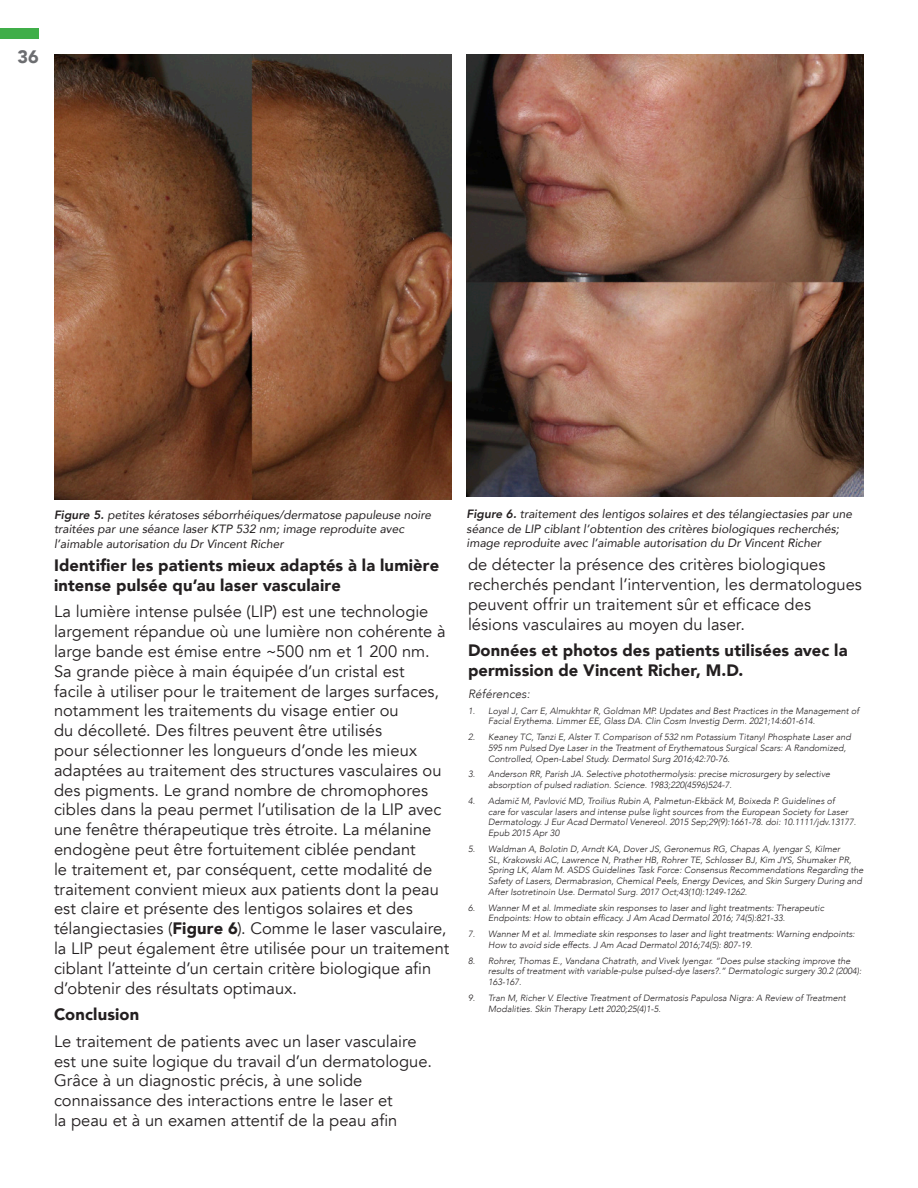
<style>
.page{position:relative;width:918px;height:1188px;background:#fff}
.page>*{position:absolute;margin:0;border:0;box-sizing:border-box;transform-origin:0 0}
.t1{font:900 18px "Avenir";color:#6c6d70}
.t2{font:16.5px/19.8px "Avenir";color:#231f20}
.t3{font:900 16.5px/19.8px "Avenir";letter-spacing:.01em;color:#231f20}
.t4{font:italic 12px/14.4px "Avenir";color:#231f20}
.t5{font:italic 300 12px "Avenir";color:#231f20}
.t6{font:italic 300 9px/10.8px "Avenir";color:#231f20}
.s1{font-weight:800}
.s2{font-weight:900}
</style>
<div class="page">
<div style="left:0;top:28px;width:39px;height:11px;background:#40ae49"></div>
<img style="left:467px;top:54px;width:397px;height:443px">
<img style="left:54px;top:54px;width:397px;height:445px">
<h1 class="t1" style="left:17px;top:42px;width:23px">36</h1>
<p class="t4" style="left:54px;top:508px;width:379px"><span class="s1">Figure 5.</span> petites kératoses séborrhéiques/dermatose papuleuse noire traitées par une séance laser KTP 532 nm; image reproduite avec l’aimable autorisation du Dr Vincent Richer</p>
<p class="t3" style="left:54px;top:555px;width:387px">Identifier les patients mieux adaptés à la lumière intense pulsée qu’au laser vasculaire</p>
<p class="t2" style="left:54px;top:602px;width:397px">La lumière intense pulsée (LIP) est une technologie largement répandue où une lumière non cohérente à large bande est émise entre ~500 nm et 1 200 nm.<br>Sa grande pièce à main équipée d’un cristal est<br>facile à utiliser pour le traitement de larges surfaces, notamment les traitements du visage entier ou<br>du décolleté. Des filtres peuvent être utilisés<br>pour sélectionner les longueurs d’onde les mieux adaptées au traitement des structures vasculaires ou des pigments. Le grand nombre de chromophores cibles dans la peau permet l’utilisation de la LIP avec une fenêtre thérapeutique très étroite. La mélanine endogène peut être fortuitement ciblée pendant<br>le traitement et, par conséquent, cette modalité de traitement convient mieux aux patients dont la peau est claire et présente des lentigos solaires et des télangiectasies (<span class="s2">Figure 6</span>). Comme le laser vasculaire, la LIP peut également être utilisée pour un traitement ciblant l’atteinte d’un certain critère biologique afin d’obtenir des résultats optimaux.</p>
<p class="t3" style="left:54px;top:1004px;width:87px">Conclusion</p>
<p class="t2" style="left:54px;top:1031px;width:379px">Le traitement de patients avec un laser vasculaire est une suite logique du travail d’un dermatologue.<br>Grâce à un diagnostic précis, à une solide connaissance des interactions entre le laser et<br>la peau et à un examen attentif de la peau afin</p>
<p class="t4" style="left:467px;top:507px;width:387px"><span class="s1">Figure 6.</span> traitement des lentigos solaires et des télangiectasies par une séance de LIP ciblant l’obtention des critères biologiques recherchés; image reproduite avec l’aimable autorisation du Dr Vincent Richer</p>
<p class="t2" style="left:468px;top:555px;width:396px">de détecter la présence des critères biologiques recherchés pendant l’intervention, les dermatologues peuvent offrir un traitement sûr et efficace des lésions vasculaires au moyen du laser.</p>
<p class="t3" style="left:468px;top:640px;width:381px">Données et photos des patients utilisées avec la permission de Vincent Richer, M.D.</p>
<p class="t5" style="left:468px;top:687px;width:63px">Références:</p>
<p class="t6" style="left:488px;top:705px;width:372px;text-indent:-20px">1. Loyal J, Carr E, Almukhtar R, Goldman MP. Updates and Best Practices in the Management of<br>Facial Erythema. Limmer EE, Glass DA. Clin Cosm Investig Derm. 2021;14:601-614.</p>
<p class="t6" style="left:488px;top:732px;width:364px;text-indent:-20px">2. Keaney TC, Tanzi E, Alster T. Comparison of 532 nm Potassium Titanyl Phosphate Laser and<br>595 nm Pulsed Dye Laser in the Treatment of Erythematous Surgical Scars: A Randomized,<br>Controlled, Open-Label Study. Dermatol Surg 2016;42:70-76.</p>
<p class="t6" style="left:488px;top:769px;width:343px;text-indent:-20px">3. Anderson RR, Parish JA. Selective photothermolysis: precise microsurgery by selective absorption of pulsed radiation. Science. 1983;220(4596)524-7.</p>
<p class="t6" style="left:488px;top:795px;width:369px;text-indent:-20px">4. Adamič M, Pavlović MD, Troilius Rubin A, Palmetun-Ekbäck M, Boixeda P. Guidelines of<br>care for vascular lasers and intense pulse light sources from the European Society for Laser Dermatology. J Eur Acad Dermatol Venereol. 2015 Sep;29(9):1661-78. doi: 10.1111/jdv.13177.<br>Epub 2015 Apr 30</p>
<p class="t6" style="left:488px;top:843px;width:377px;text-indent:-20px">5. Waldman A, Bolotin D, Arndt KA, Dover JS, Geronemus RG, Chapas A, Iyengar S, Kilmer<br>SL, Krakowski AC, Lawrence N, Prather HB, Rohrer TE, Schlosser BJ, Kim JYS, Shumaker PR, Spring LK, Alam M. ASDS Guidelines Task Force: Consensus Recommendations Regarding the Safety of Lasers, Dermabrasion, Chemical Peels, Energy Devices, and Skin Surgery During and After Isotretinoin Use. Dermatol Surg. 2017 Oct;43(10):1249-1262.</p>
<p class="t6" style="left:488px;top:902px;width:337px;text-indent:-20px">6. Wanner M et al. Immediate skin responses to laser and light treatments: Therapeutic<br>Endpoints: How to obtain efficacy. J Am Acad Dermatol 2016; 74(5):821-33.</p>
<p class="t6" style="left:488px;top:929px;width:368px;text-indent:-20px">7. Wanner M et al. Immediate skin responses to laser and light treatments: Warning endpoints:<br>How to avoid side effects. J Am Acad Dermatol 2016;74(5): 807-19.</p>
<p class="t6" style="left:488px;top:955px;width:375px;text-indent:-20px">8. Rohrer, Thomas E., Vandana Chatrath, and Vivek Iyengar. “Does pulse stacking improve the results of treatment with variable-pulse pulsed-dye lasers?.” Dermatologic surgery 30.2 (2004):<br>163-167.</p>
<p class="t6" style="left:488px;top:992px;width:359px;text-indent:-20px">9. Tran M, Richer V. Elective Treatment of Dermatosis Papulosa Nigra: A Review of Treatment<br>Modalities. Skin Therapy Lett 2020;25(4)1-5.</p>
</div>
